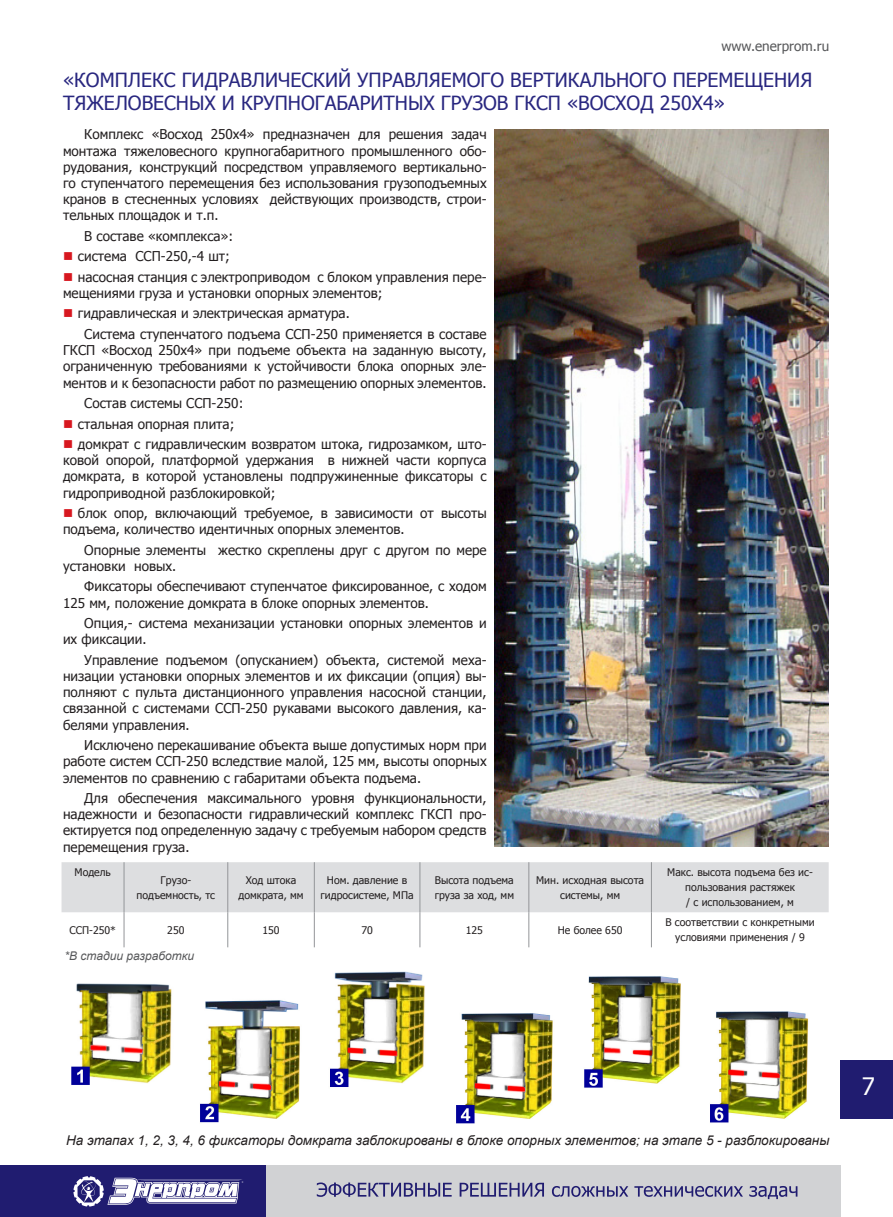
<style>
.page{position:relative;width:893px;height:1217px;background:#fff}
.page>*{position:absolute;margin:0;border:0;box-sizing:border-box;transform-origin:0 0}
.t1{font:24px "Tahoma";color:#fff}
.ЗАГОЛОВОК{font:19.5px/23.4px "Tahoma";color:#292780}
.Text{font:13.5px/16.2px "Tahoma";color:#231f20;text-align:justify}
.Text-2{font:italic 13.5px "Arial";color:#231f20}
.t2{font:13.5px "Tahoma";color:#57585a}
.Подпись_Рисунки{font:italic 12px "Arial";color:#57585a}
.Подпись_Рисунки-2{font:10.5px/15px "Tahoma";color:#231f20;text-align:center}
</style>
<div class="page">
<div style="left:841px;top:1059px;width:52px;height:59px;background:#201c70"></div>
<div style="left:266px;top:1164px;width:575px;height:52px;background:#d1d2d4"></div>
<svg style="left:317px;top:1182px;width:480px;height:16px"></svg>
<div style="left:0;top:1164px;width:266px;height:52px;background:#201c70"></div>
<svg style="left:73px;top:1176px;width:170px;height:30px"></svg>
<img style="left:71px;top:971px;width:738px;height:153px">
<div style="left:62px;top:862px;width:767px;height:50px;background:#dddee0"></div>
<hr style="left:124px;top:862px;width:1px;height:50px;background:#939598">
<hr style="left:227px;top:862px;width:1px;height:50px;background:#939598">
<hr style="left:314px;top:862px;width:1px;height:50px;background:#939598">
<hr style="left:420px;top:862px;width:1px;height:50px;background:#939598">
<hr style="left:528px;top:862px;width:1px;height:50px;background:#939598">
<hr style="left:651px;top:862px;width:1px;height:50px;background:#939598">
<hr style="left:124px;top:912px;width:1px;height:35px;background:#939598">
<hr style="left:227px;top:912px;width:1px;height:35px;background:#939598">
<hr style="left:314px;top:912px;width:1px;height:35px;background:#939598">
<hr style="left:420px;top:912px;width:1px;height:35px;background:#939598">
<hr style="left:528px;top:912px;width:1px;height:35px;background:#939598">
<hr style="left:651px;top:912px;width:1px;height:35px;background:#939598">
<img style="left:495px;top:130px;width:334px;height:716px">
<p class="t2" style="left:721px;top:37px;width:109px">www.enerprom.ru</p>
<p class="ЗАГОЛОВОК" style="left:63px;top:67px;width:751px">«КОМПЛЕКС ГИДРАВЛИЧЕСКИЙ УПРАВЛЯЕМОГО ВЕРТИКАЛЬНОГО ПЕРЕМЕЩЕНИЯ<br>ТЯЖЕЛОВЕСНЫХ И КРУПНОГАБАРИТНЫХ ГРУЗОВ ГКСП «ВОСХОД 250Х4»</p>
<p class="Text" style="left:63px;top:126px;width:425px;text-indent:21px">Комплекс «Восход 250х4» предназначен для решения задач монтажа тяжеловесного крупногабаритного промышленного обо&shy;рудования, конструкций посредством управляемого вертикально&shy;го ступенчатого перемещения без использования грузоподъемных кранов в стесненных условиях действующих производств, строи&shy;тельных площадок и т.п.</p>
<p class="Text" style="left:84px;top:227px;width:150px">В составе «комплекса»:</p>
<p class="Text" style="left:78px;top:248px;width:154px">система ССП-250,-4 шт;</p>
<p class="Text" style="left:63px;top:268px;width:425px;text-indent:15px">насосная станция с электроприводом с блоком управления пере&shy;мещениями груза и установки опорных элементов;</p>
<p class="Text" style="left:78px;top:305px;width:273px">гидравлическая и электрическая арматура.</p>
<p class="Text" style="left:63px;top:325px;width:425px;text-indent:21px">Система ступенчатого подъема ССП-250 применяется в составе ГКСП «Восход 250х4» при подъеме объекта на заданную высоту, ограниченную требованиями к устойчивости блока опорных эле&shy;ментов и к безопасности работ по размещению опорных элементов.</p>
<p class="Text" style="left:84px;top:394px;width:161px">Состав системы ССП-250:</p>
<p class="Text" style="left:78px;top:415px;width:158px">стальная опорная плита;</p>
<p class="Text" style="left:63px;top:435px;width:425px;text-indent:15px">домкрат с гидравлическим возвратом штока, гидрозамком, што&shy;ковой опорой, платформой удержания в нижней части корпуса домкрата, в которой установлены подпружиненные фиксаторы с гидроприводной разблокировкой;</p>
<p class="Text" style="left:63px;top:504px;width:425px;text-indent:15px">блок опор, включающий требуемое, в зависимости от высоты подъема, количество идентичных опорных элементов.</p>
<p class="Text" style="left:63px;top:541px;width:425px;text-indent:21px">Опорные элементы жестко скреплены друг с другом по мере установки новых.</p>
<p class="Text" style="left:63px;top:577px;width:425px;text-indent:21px">Фиксаторы обеспечивают ступенчатое фиксированное, с ходом<br>125 мм, положение домкрата в блоке опорных элементов.</p>
<p class="Text" style="left:63px;top:614px;width:425px;text-indent:21px">Опция,- система механизации установки опорных элементов и их фиксации.</p>
<p class="Text" style="left:63px;top:651px;width:425px;text-indent:21px">Управление подъемом (опусканием) объекта, системой меха&shy;низации установки опорных элементов и их фиксации (опция) вы&shy;полняют с пульта дистанционного управления насосной станции, связанной с системами ССП-250 рукавами высокого давления, ка&shy;белями управления.</p>
<p class="Text" style="left:63px;top:736px;width:425px;text-indent:21px">Исключено перекашивание объекта выше допустимых норм при работе систем ССП-250 вследствие малой, 125 мм, высоты опорных элементов по сравнению с габаритами объекта подъема.</p>
<p class="Text" style="left:63px;top:789px;width:425px;text-indent:21px">Для обеспечения максимального уровня функциональности, надежности и безопасности гидравлический комплекс ГКСП про&shy;ектируется под определенную задачу с требуемым набором средств перемещения груза.</p>
<p class="Подпись_Рисунки-2" style="left:75px;top:864px;width:38px">Модель</p>
<p class="Подпись_Рисунки-2" style="left:137px;top:871px;width:80px">Грузо&shy;подъемность, тс</p>
<p class="Подпись_Рисунки-2" style="left:238px;top:871px;width:67px">Ход штока домкрата, мм</p>
<p class="Подпись_Рисунки-2" style="left:321px;top:871px;width:95px">Ном. давление в гидросистеме, МПа</p>
<p class="Подпись_Рисунки-2" style="left:435px;top:871px;width:81px;text-align:left">Высота подъема груза за ход, мм</p>
<p class="Подпись_Рисунки-2" style="left:536px;top:871px;width:109px">Мин. исходная высота системы, мм</p>
<p class="Подпись_Рисунки-2" style="left:667px;top:864px;width:147px">Макс. высота подъема без ис&shy;пользования растяжек<br>/ с использованием, м</p>
<p class="Подпись_Рисунки-2" style="left:70px;top:921px;width:48px">ССП-250*</p>
<p class="Подпись_Рисунки-2" style="left:167px;top:921px;width:19px">250</p>
<p class="Подпись_Рисунки-2" style="left:262px;top:921px;width:19px">150</p>
<p class="Подпись_Рисунки-2" style="left:361px;top:921px;width:13px">70</p>
<p class="Подпись_Рисунки-2" style="left:466px;top:921px;width:19px">125</p>
<p class="Подпись_Рисунки-2" style="left:558px;top:921px;width:66px">Не более 650</p>
<p class="Подпись_Рисунки-2" style="left:665px;top:914px;width:151px">В соответствии с конкретными условиями применения / 9</p>
<p class="Подпись_Рисунки" style="left:65px;top:947px;width:131px">*В стадии разработки</p>
<p class="Text-2" style="left:66px;top:1130px;width:765px">На этапах 1, 2, 3, 4, 6 фиксаторы домкрата заблокированы в блоке опорных элементов; на этапе 5 - разблокированы</p>
<h1 class="t1" style="left:862px;top:1070px;width:15px">7</h1>
</div>
